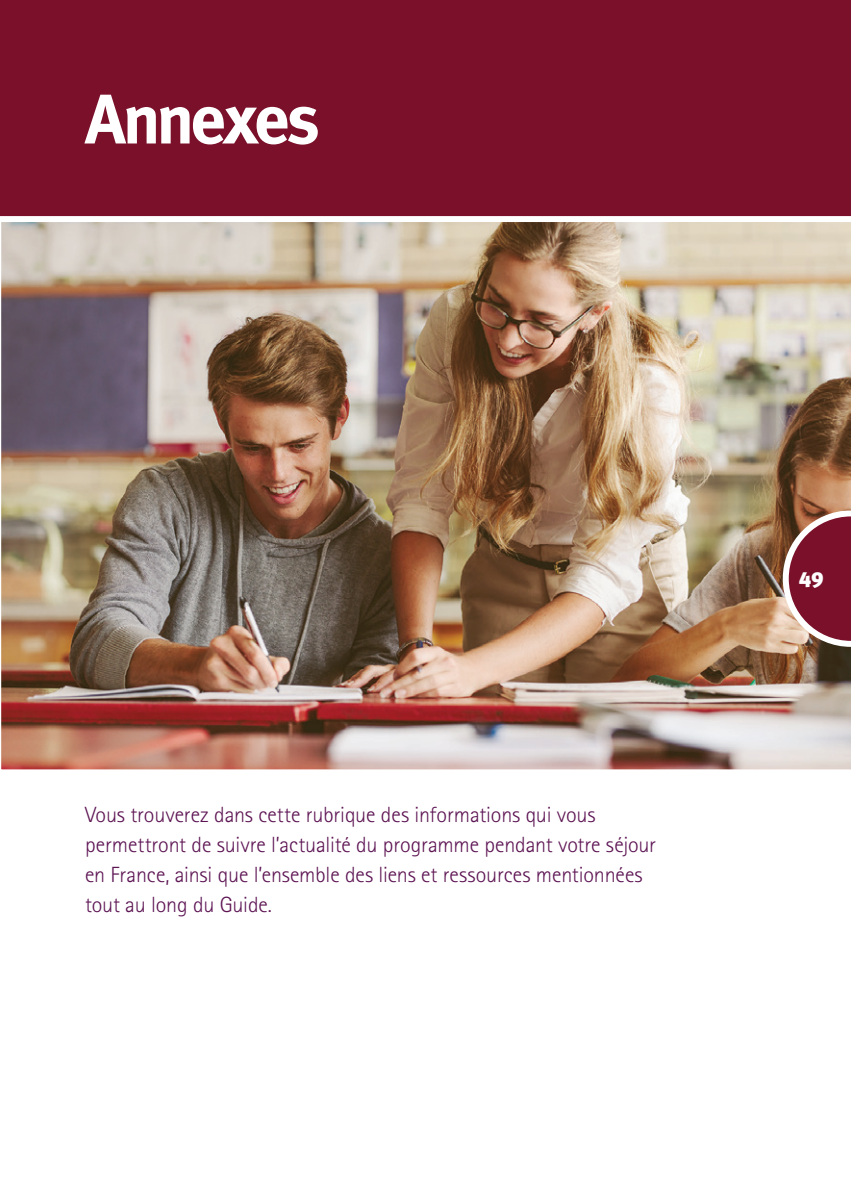
<style>
.page{position:relative;width:851px;height:1191px;background:#fff}
.page>*{position:absolute;margin:0;border:0;box-sizing:border-box;transform-origin:0 0}
.ttr1{font:700 70px "Meta Plus Lining";letter-spacing:-.05em;color:#fff}
.chapo{font:300 22px/30px "Rotis Sans Serif";letter-spacing:-.005em;color:#5d1453}
.txt_courant{font:900 22px "Meta Plus Lining";color:#fff}
</style>
<div class="page">
<div style="left:0;top:0;width:850px;height:288px;background:#7b102a"></div>
<img style="left:0;top:216px;width:850px;height:554px">
<svg style="left:782px;top:510px;width:68px;height:137px;background:#934751"></svg>
<p class="ttr1" style="left:85px;top:79px;width:236px">Annexes</p>
<p class="chapo" style="left:85px;top:799px;width:572px">Vous trouverez dans cette rubrique des informations qui vous permettront de suivre l’actualité du programme pendant votre séjour en France, ainsi que l’ensemble des liens et ressources mentionnées tout au long du Guide.</p>
<p class="txt_courant" style="left:798px;top:566px;width:26px">49</p>
</div>
